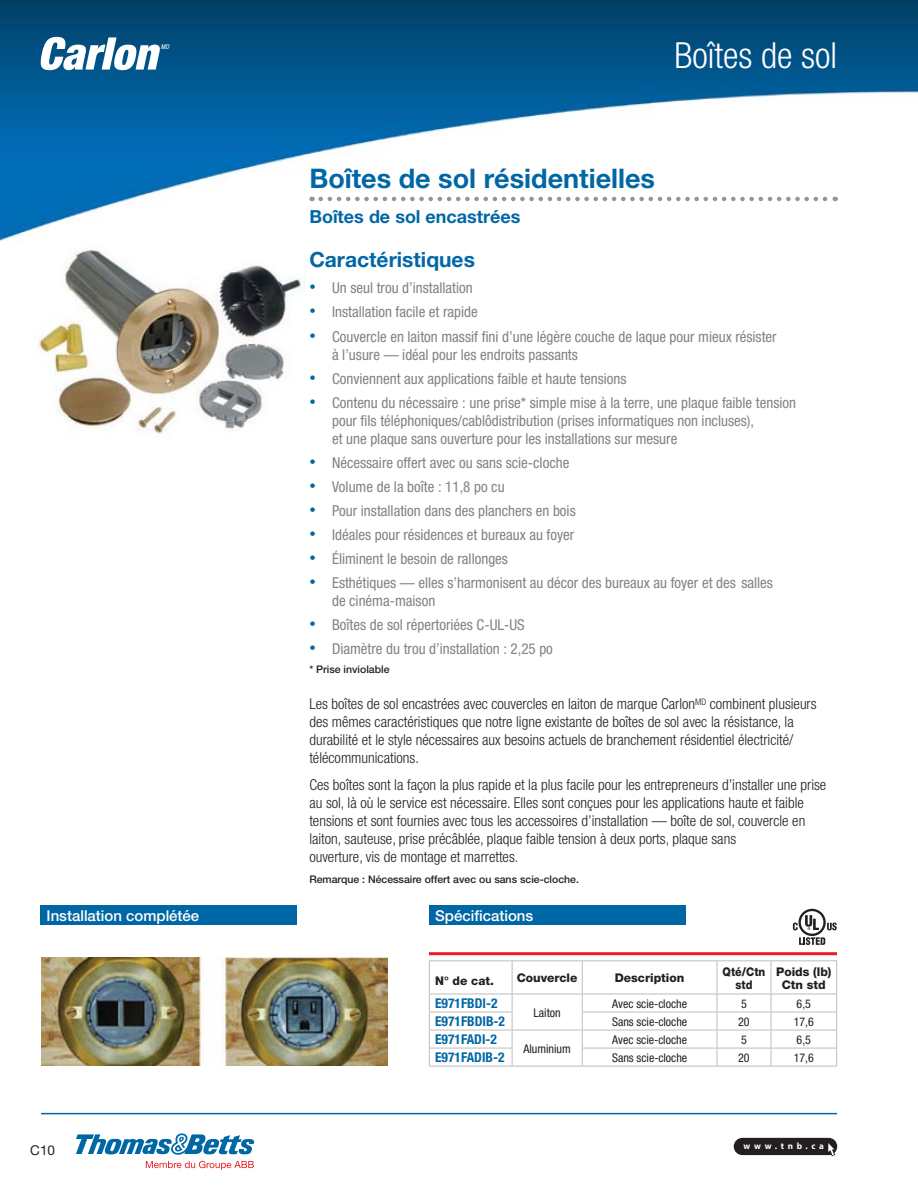
<style>
.page{position:relative;width:918px;height:1188px;background:#fff}
.page>*{position:absolute;margin:0;border:0;box-sizing:border-box;transform-origin:0 0}
.t1{font:300 condensed 36px "Helvetica Neue LT Std";color:#fff}
.t2{font:700 27px "Helvetica Neue LT Std";color:#0067a6}
.t3{font:700 21px "Helvetica Neue LT Std";color:#0067a6}
.t4{font:700 18px "Helvetica Neue LT Std";color:#0067a6}
.t5{font:condensed 15px/18px "Helvetica Neue LT Std";color:#808285}
.t6{font:300 condensed 15px/18px "Helvetica Neue LT Std";color:#231f20}
.t7{font:500 15px "Helvetica Neue LT Std";color:#fff}
.t8{font:700 condensed 13.5px "Helvetica Neue LT Std";color:#0067a6}
.t9{font:13.5px "Helvetica Neue LT Std";color:#231f20}
.t10{font:condensed 12px "Helvetica Neue LT Std";color:#231f20}
.t11{font:800 12px/12.6px "Helvetica Neue LT Std";color:#231f20;text-align:center}
.t12{font:800 12px/12.6px "Helvetica Neue LT Std";color:#231f20;text-align:center;scale:.9 1}
.t13{font:500 10.5px "Helvetica Neue LT Std";color:#231f20}
.t14{font:700 9px "Myriad Pro";letter-spacing:.4em;color:#fff}
.t15{font:italic condensed 6.6px "Helvetica Neue LT Std";color:#fff}
.s1{font-family:"Arial";font-stretch:normal;font-size:18px;color:#0067a6}
</style>
<div class="page">
<div style="left:734px;top:1138px;width:103px;height:17px;background:#231f20;border-radius:9px"></div>
<svg style="left:827px;top:1143px;width:8px;height:13px"></svg>
<img style="left:0;top:0;width:918px;height:241px">
<hr style="left:41px;top:1113px;width:796px;height:1px;background:#0067a6">
<img style="left:37px;top:249px;width:268px;height:185px">
<img style="left:41px;top:958px;width:347px;height:107px">
<svg style="left:76px;top:1133px;width:178px;height:22px"></svg>
<svg style="left:146px;top:1161px;width:108px;height:9px"></svg>
<hr style="left:429px;top:952px;width:408px;height:3px;background:#ed1c24">
<hr style="left:429px;top:960px;width:408px;height:1px;background:#bbbdc0">
<hr style="left:429px;top:1066px;width:83px;height:1px;background:#bbbdc0">
<hr style="left:512px;top:1066px;width:70px;height:1px;background:#bbbdc0">
<svg style="left:429px;top:961px;width:408px;height:105px"></svg>
<hr style="left:582px;top:1066px;width:255px;height:1px;background:#bbbdc0">
<svg style="left:793px;top:909px;width:44px;height:36px"></svg>
<div style="left:429px;top:905px;width:257px;height:20px;background:#0067a6"></div>
<div style="left:40px;top:905px;width:257px;height:20px;background:#0067a6"></div>
<svg style="left:321px;top:197px;width:515px;height:4px"></svg>
<svg style="left:39px;top:37px;width:122px;height:33px"></svg>
<p class="t15" style="left:161px;top:43px;width:10px">MD</p>
<h1 class="t1" style="left:674px;top:42px;width:164px">Boîtes de sol</h1>
<h2 class="t2" style="left:309px;top:169px;width:347px">Boîtes de sol résidentielles</h2>
<p class="t4" style="left:309px;top:210px;width:213px">Boîtes de sol encastrées</p>
<h3 class="t3" style="left:309px;top:252px;width:167px">Caractéristiques</h3>
<p class="t5" style="left:309px;top:281px;width:165px"><span class="s1">•</span> Un seul trou d’installation</p>
<p class="t5" style="left:309px;top:305px;width:170px"><span class="s1">•</span> Installation facile et rapide</p>
<p class="t5" style="left:332px;top:329px;width:446px;text-indent:-23px"><span class="s1">•</span> Couvercle en laiton massif fini d’une légère couche de laque pour mieux résister à l’usure — idéal pour les endroits passants</p>
<p class="t5" style="left:309px;top:371px;width:319px"><span class="s1">•</span> Conviennent aux applications faible et haute tensions</p>
<p class="t5" style="left:332px;top:395px;width:466px;text-indent:-23px"><span class="s1">•</span> Contenu du nécessaire : une prise* simple mise à la terre, une plaque faible tension pour fils téléphoniques/cablôdistribution (prises informatiques non incluses),<br>et une plaque sans ouverture pour les installations sur mesure</p>
<p class="t5" style="left:309px;top:455px;width:262px"><span class="s1">•</span> Nécessaire offert avec ou sans scie-cloche</p>
<p class="t5" style="left:309px;top:479px;width:197px"><span class="s1">•</span> Volume de la boîte : 11,8 po cu</p>
<p class="t5" style="left:309px;top:503px;width:268px"><span class="s1">•</span> Pour installation dans des planchers en bois</p>
<p class="t5" style="left:309px;top:527px;width:266px"><span class="s1">•</span> Idéales pour résidences et bureaux au foyer</p>
<p class="t5" style="left:309px;top:551px;width:200px"><span class="s1">•</span> Éliminent le besoin de rallonges</p>
<p class="t5" style="left:332px;top:575px;width:442px;text-indent:-23px"><span class="s1">•</span> Esthétiques — elles s’harmonisent au décor des bureaux au foyer et des salles de cinéma-maison</p>
<p class="t5" style="left:309px;top:617px;width:217px"><span class="s1">•</span> Boîtes de sol répertoriées C-UL-US</p>
<p class="t5" style="left:309px;top:642px;width:245px"><span class="s1">•</span> Diamètre du trou d’installation : 2,25 po</p>
<p class="t13" style="left:309px;top:665px;width:82px">* Prise inviolable</p>
<p class="t6" style="left:309px;top:697px;width:509px">Les boîtes de sol encastrées avec couvercles en laiton de marque Carlon<sup>MD</sup> combinent plusieurs des mêmes caractéristiques que notre ligne existante de boîtes de sol avec la résistance, la durabilité et le style nécessaires aux besoins actuels de branchement résidentiel électricité/ télécommunications.</p>
<p class="t6" style="left:309px;top:778px;width:519px">Ces boîtes sont la façon la plus rapide et la plus facile pour les entrepreneurs d’installer une prise au sol, là où le service est nécessaire. Elles sont conçues pour les applications haute et faible tensions et sont fournies avec tous les accessoires d’installation — boîte de sol, couvercle en laiton, sauteuse, prise précâblée, plaque faible tension à deux ports, plaque sans<br>ouverture, vis de montage et marrettes.</p>
<p class="t13" style="left:309px;top:876px;width:271px">Remarque : Nécessaire offert avec ou sans scie-cloche.</p>
<p class="t7" style="left:46px;top:910px;width:154px">Installation complétée</p>
<p class="t7" style="left:435px;top:910px;width:100px">Spécifications</p>
<p class="t9" style="left:30px;top:1142px;width:26px">C10</p>
<p class="t11" style="left:435px;top:975px;width:60px">N° de cat.</p>
<p class="t11" style="left:517px;top:973px;width:62px">Couvercle</p>
<p class="t11" style="left:615px;top:973px;width:71px">Description</p>
<p class="t12" style="left:723px;top:967px;width:49px">Qté/Ctn std</p>
<p class="t11" style="left:776px;top:967px;width:57px">Poids (lb)<br>Ctn std</p>
<p class="t8" style="left:435px;top:999px;width:64px">E971FBDI-2</p>
<p class="t10" style="left:534px;top:1008px;width:29px">Laiton</p>
<p class="t10" style="left:612px;top:999px;width:76px">Avec scie-cloche</p>
<p class="t10" style="left:741px;top:999px;width:7px">5</p>
<p class="t10" style="left:797px;top:999px;width:16px">6,5</p>
<p class="t8" style="left:435px;top:1017px;width:71px">E971FBDIB-2</p>
<p class="t10" style="left:612px;top:1017px;width:77px">Sans scie-cloche</p>
<p class="t10" style="left:738px;top:1017px;width:13px">20</p>
<p class="t10" style="left:794px;top:1017px;width:22px">17,6</p>
<p class="t8" style="left:435px;top:1035px;width:63px">E971FADI-2</p>
<p class="t10" style="left:524px;top:1044px;width:49px">Aluminium</p>
<p class="t10" style="left:612px;top:1035px;width:76px">Avec scie-cloche</p>
<p class="t10" style="left:741px;top:1035px;width:7px">5</p>
<p class="t10" style="left:797px;top:1035px;width:16px">6,5</p>
<p class="t8" style="left:435px;top:1053px;width:71px">E971FADIB-2</p>
<p class="t10" style="left:612px;top:1053px;width:77px">Sans scie-cloche</p>
<p class="t10" style="left:738px;top:1053px;width:13px">20</p>
<p class="t10" style="left:794px;top:1053px;width:22px">17,6</p>
<p class="t14" style="left:744px;top:1141px;width:82px">www.tnb.ca</p>
</div>
